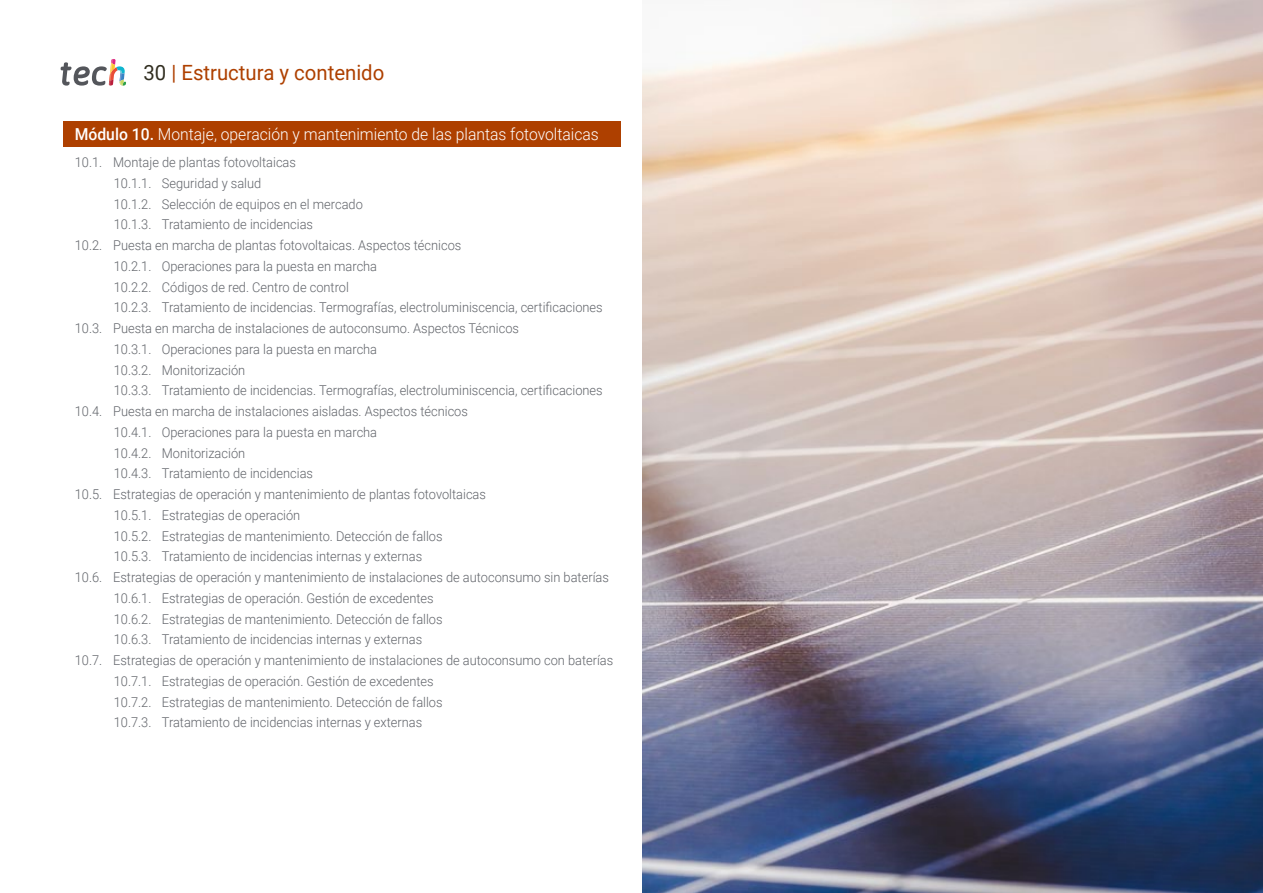
<style>
.page{position:relative;width:1263px;height:893px;background:#fff}
.page>*{position:absolute;margin:0;border:0;box-sizing:border-box;transform-origin:0 0}
.t1{font:21px "Roboto";color:#ae4000}
.t2{font:300 16.5px "Roboto";color:#fff;scale:.95 1}
.t3{font:300 13.5px "Roboto";color:#61646a;scale:.95 1}
.s1{color:#312e20}
.s2{font-weight:500}
</style>
<div class="page">
<div style="left:64px;top:121px;width:557px;height:25px;background:#ae4000"></div>
<img style="left:642px;top:0;width:621px;height:893px">
<svg style="left:61px;top:59px;width:65px;height:27px"></svg>
<h1 class="t1" style="left:144px;top:57px;width:242px"><span class="s1">30</span> | Estructura y contenido</h1>
<p class="t2" style="left:75px;top:123px;width:553px"><span class="s2">Módulo 10.</span> Montaje, operación y mantenimiento de las plantas fotovoltaicas</p>
<p class="t3" style="left:75px;top:153px;width:234px">10.1. Montaje de plantas fotovoltaicas</p>
<p class="t3" style="left:114px;top:174px;width:157px">10.1.1. Seguridad y salud</p>
<p class="t3" style="left:114px;top:194px;width:264px">10.1.2. Selección de equipos en el mercado</p>
<p class="t3" style="left:114px;top:215px;width:211px">10.1.3. Tratamiento de incidencias</p>
<p class="t3" style="left:75px;top:236px;width:408px">10.2. Puesta en marcha de plantas fotovoltaicas. Aspectos técnicos</p>
<p class="t3" style="left:114px;top:257px;width:279px">10.2.1. Operaciones para la puesta en marcha</p>
<p class="t3" style="left:114px;top:277px;width:249px">10.2.2. Códigos de red. Centro de control</p>
<p class="t3" style="left:114px;top:298px;width:516px">10.2.3. Tratamiento de incidencias. Termografías, electroluminiscencia, certificaciones</p>
<p class="t3" style="left:75px;top:319px;width:469px">10.3. Puesta en marcha de instalaciones de autoconsumo. Aspectos Técnicos</p>
<p class="t3" style="left:114px;top:340px;width:279px">10.3.1. Operaciones para la puesta en marcha</p>
<p class="t3" style="left:114px;top:360px;width:140px">10.3.2. Monitorización</p>
<p class="t3" style="left:114px;top:381px;width:516px">10.3.3. Tratamiento de incidencias. Termografías, electroluminiscencia, certificaciones</p>
<p class="t3" style="left:75px;top:402px;width:415px">10.4. Puesta en marcha de instalaciones aisladas. Aspectos técnicos</p>
<p class="t3" style="left:114px;top:423px;width:279px">10.4.1. Operaciones para la puesta en marcha</p>
<p class="t3" style="left:114px;top:443px;width:140px">10.4.2. Monitorización</p>
<p class="t3" style="left:114px;top:464px;width:211px">10.4.3. Tratamiento de incidencias</p>
<p class="t3" style="left:75px;top:485px;width:434px">10.5. Estrategias de operación y mantenimiento de plantas fotovoltaicas</p>
<p class="t3" style="left:114px;top:506px;width:198px">10.5.1. Estrategias de operación</p>
<p class="t3" style="left:114px;top:526px;width:348px">10.5.2. Estrategias de mantenimiento. Detección de fallos</p>
<p class="t3" style="left:114px;top:547px;width:326px">10.5.3. Tratamiento de incidencias internas y externas</p>
<p class="t3" style="left:75px;top:568px;width:564px">10.6. Estrategias de operación y mantenimiento de instalaciones de autoconsumo sin baterías</p>
<p class="t3" style="left:114px;top:589px;width:338px">10.6.1. Estrategias de operación. Gestión de excedentes</p>
<p class="t3" style="left:114px;top:609px;width:348px">10.6.2. Estrategias de mantenimiento. Detección de fallos</p>
<p class="t3" style="left:114px;top:630px;width:326px">10.6.3. Tratamiento de incidencias internas y externas</p>
<p class="t3" style="left:75px;top:651px;width:568px">10.7. Estrategias de operación y mantenimiento de instalaciones de autoconsumo con baterías</p>
<p class="t3" style="left:114px;top:672px;width:338px">10.7.1. Estrategias de operación. Gestión de excedentes</p>
<p class="t3" style="left:114px;top:692px;width:348px">10.7.2. Estrategias de mantenimiento. Detección de fallos</p>
<p class="t3" style="left:114px;top:713px;width:326px">10.7.3. Tratamiento de incidencias internas y externas</p>
</div>
